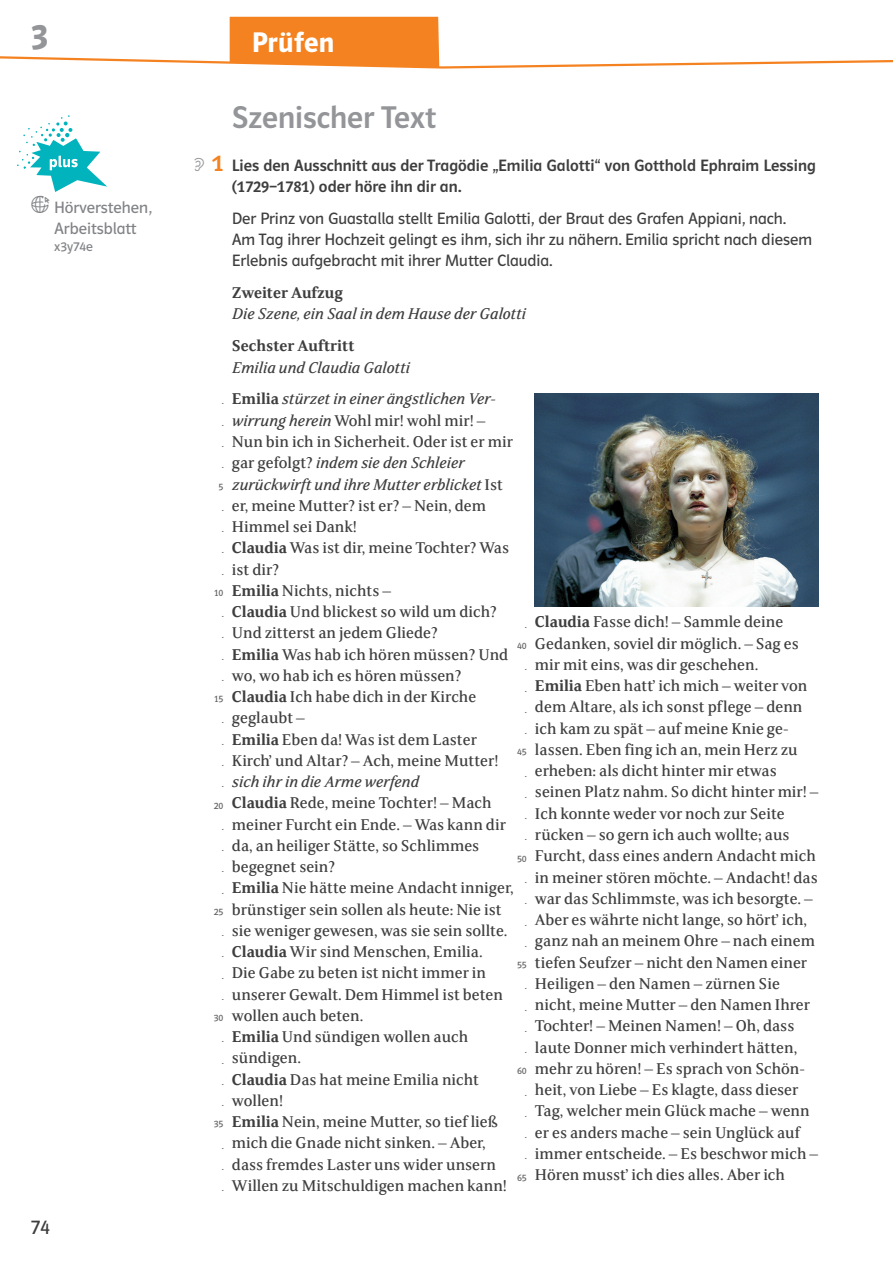
<style>
.page{position:relative;width:893px;height:1264px;background:#fff}
.page>*{position:absolute;margin:0;border:0;box-sizing:border-box;transform-origin:0 0}
.t1{font:600 36px "Polo CEF";color:#939598}
.t2{font:500 31.5px "Polo CEF";color:#939598}
.t3{font:600 28.5px "Polo CEF";letter-spacing:.01em;color:#fff}
.t4{font:500 24px "Polo CEF";color:#f58220}
.t5{font:19.5px "Polo CEF";color:#3e3e3f}
.t6{font:500 17.25px/21.3px "FS Sally Klett";color:#3e3e3f}
.t7{font:italic 500 17.25px "FS Sally Klett";color:#3e3e3f}
.t8{font:600 17.25px "FS Sally Klett";color:#3e3e3f}
.t9{font:16.5px/21.3px "Polo CEF";color:#3e3e3f}
.t10{font:500 16.5px/21.3px "Polo CEF";color:#3e3e3f}
.t11{font:16.5px/21px "Polo CEF";color:#808285}
.t12{font:13.5px "Polo CEF";color:#808285}
.t13{font:9.75px/21.3px "Polo CEF";color:#636366;text-align:right}
.s1{font-weight:600}
.s2{font-style:italic}
</style>
<div class="page">
<img style="left:535px;top:394px;width:284px;height:212px">
<svg style="left:0;top:16px;width:893px;height:53px"></svg>
<svg style="left:17px;top:115px;width:90px;height:77px"></svg>
<h1 class="t1" style="left:31px;top:15px;width:19px">3</h1>
<h3 class="t3" style="left:252px;top:25px;width:84px">Prüfen</h3>
<p class="t11" style="left:54px;top:197px;width:99px">Hörverstehen,<br>Arbeitsblatt</p>
<p class="t12" style="left:54px;top:238px;width:40px">x3y74e</p>
<p class="t5" style="left:31px;top:1216px;width:21px">74</p>
<h3 class="t4" style="left:212px;top:148px;width:14px">1</h3>
<p class="t13" style="left:214px;top:391px;width:11px">.<br>.<br>.<br>.<br>5<br>.<br>.<br>.<br>.<br>10 .<br>.<br>.<br>.<br>15 .<br>.<br>.<br>.<br>20 .<br>.<br>.<br>.<br>25 .<br>.<br>.<br>.<br>30 .<br>.<br>.<br>.<br>35 .<br>.<br>.</p>
<h2 class="t2" style="left:232px;top:99px;width:206px">Szenischer Text</h2>
<p class="t10" style="left:232px;top:155px;width:585px">Lies den Ausschnitt aus der Tragödie „Emilia Galotti“ von Gotthold Ephraim Lessing (1729–1781) oder höre ihn dir an.</p>
<p class="t9" style="left:232px;top:208px;width:581px">Der Prinz von Guastalla stellt Emilia Galotti, der Braut des Grafen Appiani, nach.<br>Am Tag ihrer Hochzeit gelingt es ihm, sich ihr zu nähern. Emilia spricht nach diesem<br>Erlebnis aufgebracht mit ihrer Mutter Claudia.</p>
<p class="t8" style="left:232px;top:281px;width:112px">Zweiter Aufzug</p>
<p class="t7" style="left:232px;top:303px;width:295px">Die Szene, ein Saal in dem Hause der Galotti</p>
<p class="t8" style="left:232px;top:334px;width:124px">Sechster Auftritt</p>
<p class="t7" style="left:232px;top:356px;width:179px">Emilia und Claudia Galotti</p>
<p class="t6" style="left:232px;top:388px;width:282px"><span class="s1">Emilia</span> <span class="s2">stürzet in einer ängstlichen Ver&shy;wirrung herein</span> Wohl mir! wohl mir! –<br>Nun bin ich in Sicherheit. Oder ist er mir gar gefolgt? <span class="s2">indem sie den Schleier zurückwirft und ihre Mutter erblicket</span> Ist er, meine Mutter? ist er? – Nein, dem<br>Himmel sei Dank!<br><span class="s1">Claudia</span> Was ist dir, meine Tochter? Was ist dir?<br><span class="s1">Emilia</span> Nichts, nichts –<br><span class="s1">Claudia</span> Und blickest so wild um dich?<br>Und zitterst an jedem Gliede?<br><span class="s1">Emilia</span> Was hab ich hören müssen? Und wo, wo hab ich es hören müssen?<br><span class="s1">Claudia</span> Ich habe dich in der Kirche geglaubt –<br><span class="s1">Emilia</span> Eben da! Was ist dem Laster<br>Kirch’ und Altar? – Ach, meine Mutter!</p>
<p class="t6" style="left:232px;top:770px;width:283px"><span class="s2">sich ihr in die Arme werfend<br></span><span class="s1">Claudia</span> Rede, meine Tochter! – Mach meiner Furcht ein Ende. – Was kann dir da, an heiliger Stätte, so Schlimmes begegnet sein?<br><span class="s1">Emilia</span> Nie hätte meine Andacht inniger, brünstiger sein sollen als heute: Nie ist sie weniger gewesen, was sie sein sollte.<br><span class="s1">Claudia</span> Wir sind Menschen, Emilia.<br>Die Gabe zu beten ist nicht immer in unserer Gewalt. Dem Himmel ist beten wollen auch beten.<br><span class="s1">Emilia</span> Und sündigen wollen auch sündigen.<br><span class="s1">Claudia</span> Das hat meine Emilia nicht wollen!<br><span class="s1">Emilia</span> Nein, meine Mutter, so tief ließ mich die Gnade nicht sinken. – Aber, dass fremdes Laster uns wider unsern<br>Willen zu Mitschuldigen machen kann!</p>
<p class="t13" style="left:517px;top:614px;width:11px">.<br>40 .<br>.<br>.<br>.<br>45 .<br>.<br>.<br>.<br>50 .<br>.<br>.<br>.<br>55 .<br>.<br>.<br>.<br>60 .<br>.<br>.<br>.<br>65</p>
<p class="t6" style="left:535px;top:611px;width:285px"><span class="s1">Claudia</span> Fasse dich! – Sammle deine Gedanken, soviel dir möglich. – Sag es mir mit eins, was dir geschehen.<br><span class="s1">Emilia</span> Eben hatt’ ich mich – weiter von dem Altare, als ich sonst pflege – denn ich kam zu spät – auf meine Knie ge-- lassen. Eben fing ich an, mein Herz zu erheben: als dicht hinter mir etwas seinen Platz nahm. So dicht hinter mir! – Ich konnte weder vor noch zur Seite rücken – so gern ich auch wollte; aus Furcht, dass eines andern Andacht mich in meiner stören möchte. – Andacht! das war das Schlimmste, was ich besorgte. – Aber es währte nicht lange, so hört’ ich, ganz nah an meinem Ohre – nach einem tiefen Seufzer – nicht den Namen einer Heiligen – den Namen – zürnen Sie nicht, meine Mutter – den Namen Ihrer Tochter! – Meinen Namen! – Oh, dass laute Donner mich verhindert hätten, mehr zu hören! – Es sprach von Schön&shy;heit, von Liebe – Es klagte, dass dieser Tag, welcher mein Glück mache – wenn er es anders mache – sein Unglück auf immer entscheide. – Es beschwor mich – Hören musst’ ich dies alles. Aber ich</p>
</div>
